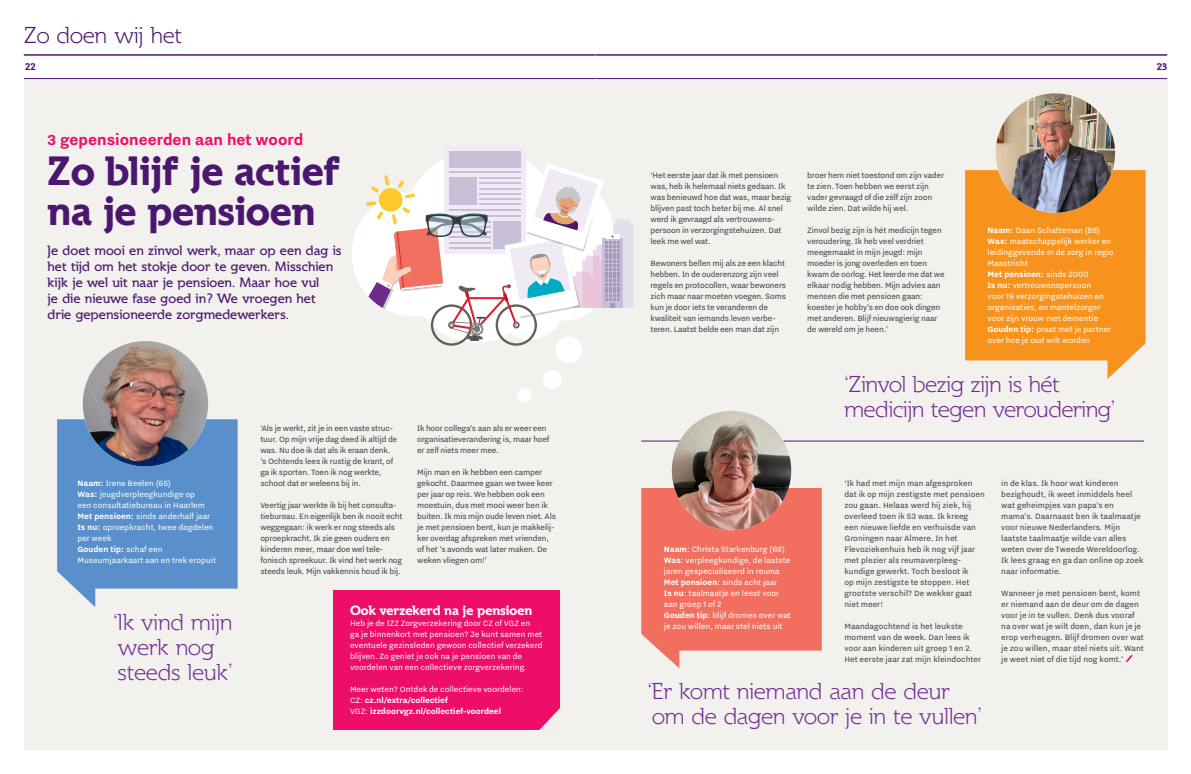
<style>
.page{position:relative;width:1191px;height:774px;background:#fff}
.page>*{position:absolute;margin:0;border:0;box-sizing:border-box;transform-origin:0 0}
._03_1_kop_1{font:700 42.6px/40px "Spartacus";color:#4a166e}
._03_3_streamer_light{font:300 24px/25px "Spartacus";color:#722b91}
._06_header_tekst{font:300 24px "Spartacus";color:#4a166e}
._03_1_chapeau{font:700 18px "Nitti Grotesk";color:#ec0e68}
._03_1_intro{font:500 14px/16px "Spartacus";color:#4a166e}
._05_outsert_kop{font:700 14px "Spartacus";color:#fff}
.t1{font:700 10px "Spartacus";color:#4a166e}
.t2{font:9.5px/11px "Nitti Grotesk";letter-spacing:-.02em;color:#3e3e3f}
.t3{font:9.5px/11px "Nitti Grotesk";color:#3e3e3f}
._05_outsert_kop-2{font:9.5px/11px "Nitti Grotesk";color:#fff}
._05_outsert_kop-3{font:700 9.5px "Nitti Grotesk";color:#fff}
.s1{font-weight:700}
.s2{font-weight:400}
</style>
<div class="page">
<div style="left:24px;top:79px;width:1143px;height:671px;background:#f2f1ee"></div>
<hr style="left:641px;top:441px;width:502px;height:1px;background:#4a166e">
<svg style="left:965px;top:170px;width:180px;height:209px;background:#f69c31"></svg>
<img style="left:995px;top:93px;width:120px;height:120px;border-radius:60px">
<svg style="left:641px;top:488px;width:180px;height:180px;background:#f17d6e"></svg>
<img style="left:672px;top:411px;width:119px;height:119px;border-radius:60px">
<svg style="left:57px;top:419px;width:181px;height:188px;background:#6a9bce"></svg>
<img style="left:83px;top:341px;width:125px;height:125px;border-radius:63px">
<div style="left:333px;top:590px;width:227px;height:139px;background:#ec0e68"></div>
<svg style="left:539px;top:708px;width:21px;height:22px"></svg>
<div style="left:555px;top:337px;width:27px;height:26px;background:#fff;border-radius:50%"></div>
<div style="left:543px;top:370px;width:19px;height:19px;background:#fff;border-radius:50%"></div>
<div style="left:517px;top:388px;width:14px;height:14px;background:#fff;border-radius:50%"></div>
<div style="left:444px;top:146px;width:82px;height:107px;background:#efeaf4"></div>
<div style="left:449px;top:151px;width:72px;height:16px;background:#c7bed7"></div>
<svg style="left:352px;top:163px;width:281px;height:183px"></svg>
<svg style="left:1125px;top:655px;width:8px;height:7px"></svg>
<hr style="left:24px;top:54px;width:571px;height:2px;background:#4a166e">
<hr style="left:595px;top:54px;width:572px;height:2px;background:#4a166e">
<hr style="left:24px;top:78px;width:571px;height:1px;background:#4a166e">
<hr style="left:595px;top:78px;width:572px;height:1px;background:#4a166e">
<p class="_06_header_tekst" style="left:24px;top:21px;width:160px">Zo doen wij het</p>
<p class="t1" style="left:25px;top:61px;width:12px">22</p>
<p class="t1" style="left:1156px;top:61px;width:12px">23</p>
<p class="_03_1_chapeau" style="left:48px;top:129px;width:257px">3 gepensioneerden aan het woord</p>
<p class="_03_1_kop_1" style="left:48px;top:151px;width:294px">Zo blijf je actief na je pensioen</p>
<p class="_03_1_intro" style="left:48px;top:242px;width:296px">Je doet mooi en zinvol werk, maar op een dag is het tijd om het stokje door te geven. Misschien kijk je wel uit naar je pensioen. Maar hoe vul<br>je die nieuwe fase goed in? We vroegen het drie gepensioneerde zorgmedewerkers.</p>
<p class="_05_outsert_kop-2" style="left:77px;top:477px;width:95px"><span class="s1">Naam:</span> Irene Beelen (65)</p>
<p class="_05_outsert_kop-2" style="left:77px;top:488px;width:129px"><span class="s1">Was:</span> jeugdverpleegkundige op een consultatiebureau in Haarlem</p>
<p class="_05_outsert_kop-2" style="left:77px;top:510px;width:134px"><span class="s1">Met pensioen:</span> sinds anderhalf jaar</p>
<p class="_05_outsert_kop-2" style="left:77px;top:521px;width:137px"><span class="s1">Is nu:</span> oproepkracht, twee dagdelen per week</p>
<p class="_05_outsert_kop-2" style="left:77px;top:543px;width:140px"><span class="s1">Gouden tip:</span> schaf een<br>Museumjaarkaart aan en trek eropuit</p>
<p class="t2" style="left:260px;top:422px;width:138px">‘Als je werkt, zit je in een vaste struc&shy;tuur. Op mijn vrije dag deed ik altijd de was. Nu doe ik dat als ik eraan denk. ’s Ochtends lees ik rustig de krant, of ga ik sporten. Toen ik nog werkte, schoot dat er weleens bij in.</p>
<p class="t2" style="left:260px;top:499px;width:144px">Veertig jaar werkte ik bij het consulta&shy;tiebureau. En eigenlijk ben ik nooit echt weggegaan: ik werk er nog steeds als oproepkracht. Ik zie geen ouders en kinderen meer, maar doe wel tele&shy;fonisch spreekuur. Ik vind het werk nog steeds leuk. Mijn vakkennis houd ik bij.</p>
<p class="t2" style="left:417px;top:422px;width:134px">Ik hoor collega’s aan als er weer een organisatieverandering is, maar hoef er zelf niets meer mee.</p>
<p class="t2" style="left:417px;top:466px;width:140px">Mijn man en ik hebben een camper gekocht. Daarmee gaan we twee keer per jaar op reis. We hebben ook een moestuin, dus met mooi weer ben ik buiten. Ik mis mijn oude leven niet. Als je met pensioen bent, kun je makkelij&shy;ker overdag afspreken met vrienden, of het ’s avonds wat later maken. De weken vliegen om!’</p>
<p class="_03_3_streamer_light" style="left:114px;top:609px;width:121px">‘Ik vind mijn werk nog steeds leuk’</p>
<p class="_05_outsert_kop" style="left:350px;top:602px;width:184px">Ook verzekerd na je pensioen</p>
<p class="_05_outsert_kop-2" style="left:350px;top:617px;width:194px">Heb je de IZZ Zorgverzekering door CZ of VGZ en<br>ga je binnenkort met pensioen? Je kunt samen met eventuele gezinsleden gewoon collectief verzekerd blijven. Zo geniet je ook na je pensioen van de voordelen van een collectieve zorgverzekering.</p>
<p class="_05_outsert_kop-2" style="left:350px;top:683px;width:175px">Meer weten? Ontdek de collectieve voordelen:</p>
<p class="_05_outsert_kop-3" style="left:350px;top:694px;width:99px"><span class="s2">CZ:</span> cz.nl/extra/collectief</p>
<p class="_05_outsert_kop-3" style="left:350px;top:705px;width:153px"><span class="s2">VGZ:</span> izzdoorvgz.nl/collectief-voordeel</p>
<p class="t2" style="left:650px;top:169px;width:142px">‘Het eerste jaar dat ik met pensioen was, heb ik helemaal niets gedaan. Ik was benieuwd hoe dat was, maar bezig blijven past toch beter bij me. Al snel werd ik gevraagd als vertrouwens&shy;persoon in verzorgingstehuizen. Dat leek me wel wat.</p>
<p class="t2" style="left:650px;top:257px;width:137px">Bewoners bellen mij als ze een klacht hebben. In de ouderenzorg zijn veel regels en protocollen, waar bewoners zich maar naar moeten voegen. Soms kun je door iets te veranderen de kwaliteit van iemands leven verbe&shy;teren. Laatst belde een man dat zijn</p>
<p class="t2" style="left:807px;top:169px;width:138px">broer hem niet toestond om zijn vader te zien. Toen hebben we eerst zijn vader gevraagd of die zélf zijn zoon wilde zien. Dat wilde hij wel.</p>
<p class="t2" style="left:807px;top:224px;width:139px">Zinvol bezig zijn is hét medicijn tegen veroudering. Ik heb veel verdriet meegemaakt in mijn jeugd: mijn moeder is jong overleden en toen kwam de oorlog. Het leerde me dat we elkaar nodig hebben. Mijn advies aan mensen die met pensioen gaan: koester je hobby’s en doe ook dingen met anderen. Blijf nieuwsgierig naar de wereld om je heen.’</p>
<p class="_05_outsert_kop-2" style="left:987px;top:224px;width:114px"><span class="s1">Naam:</span> Daan Schatteman (88)</p>
<p class="_05_outsert_kop-2" style="left:987px;top:235px;width:128px"><span class="s1">Was:</span> maatschappelijk werker en leidinggevende in de zorg in regio<br>Maastricht</p>
<p class="_05_outsert_kop-3" style="left:987px;top:269px;width:103px">Met pensioen: <span class="s2">sinds 2000</span></p>
<p class="_05_outsert_kop-2" style="left:987px;top:279px;width:118px"><span class="s1">Is nu:</span> vertrouwenspersoon voor 19 verzorgingstehuizen en organisaties, en mantelzorger voor zijn vrouw met dementie</p>
<p class="_05_outsert_kop-2" style="left:987px;top:323px;width:125px"><span class="s1">Gouden tip:</span> praat met je partner over hoe je oud wilt worden</p>
<p class="_03_3_streamer_light" style="left:844px;top:372px;width:272px">‘Zinvol bezig zijn is hét medicijn tegen veroudering’</p>
<p class="_05_outsert_kop-2" style="left:664px;top:543px;width:128px"><span class="s1">Naam</span>: Christa Starkenburg (68)<br><span class="s1">Was</span>: verpleegkundige, de laatste jaren gespecialiseerd in reuma</p>
<p class="_05_outsert_kop-2" style="left:664px;top:576px;width:115px"><span class="s1">Met pensioen</span>: sinds acht jaar</p>
<p class="_05_outsert_kop-2" style="left:664px;top:587px;width:129px"><span class="s1">Is nu</span>: taalmaatje en leest voor aan groep 1 of 2<br><span class="s1">Gouden tip</span>: blijf dromen over wat je zou willen, maar stel niets uit</p>
<p class="t3" style="left:844px;top:477px;width:142px">‘Ik had met mijn man afgesproken dat ik op mijn zestigste met pensioen zou gaan. Helaas werd hij ziek, hij overleed toen ik 53 was. Ik kreeg<br>een nieuwe liefde en verhuisde van<br>Groningen naar Almere. In het<br>Flevoziekenhuis heb ik nog vijf jaar met plezier als reumaverpleeg&shy;kundige gewerkt. Toch besloot ik<br>op mijn zestigste te stoppen. Het grootste verschil? De wekker gaat niet meer!</p>
<p class="t3" style="left:844px;top:620px;width:138px">Maandagochtend is het leukste moment van de week. Dan lees ik voor aan kinderen uit groep 1 en 2.<br>Het eerste jaar zat mijn kleindochter</p>
<p class="t3" style="left:1001px;top:477px;width:144px">in de klas. Ik hoor wat kinderen bezighoudt, ik weet inmiddels heel wat geheimpjes van papa’s en mama’s. Daarnaast ben ik taalmaatje voor nieuwe Nederlanders. Mijn laatste taalmaatje wilde van alles weten over de Tweede Wereldoorlog.<br>Ik lees graag en ga dan online op zoek naar informatie.</p>
<p class="t3" style="left:1001px;top:587px;width:144px">Wanneer je met pensioen bent, komt er niemand aan de deur om de dagen voor je in te vullen. Denk dus vooraf na over wat je wilt doen, dan kun je je erop verheugen. Blijf dromen over wat je zou willen, maar stel niets uit. Want je weet niet of die tijd nog komt.’</p>
<p class="_03_3_streamer_light" style="left:647px;top:678px;width:336px">‘Er komt niemand aan de deur om de dagen voor je in te vullen’</p>
</div>
